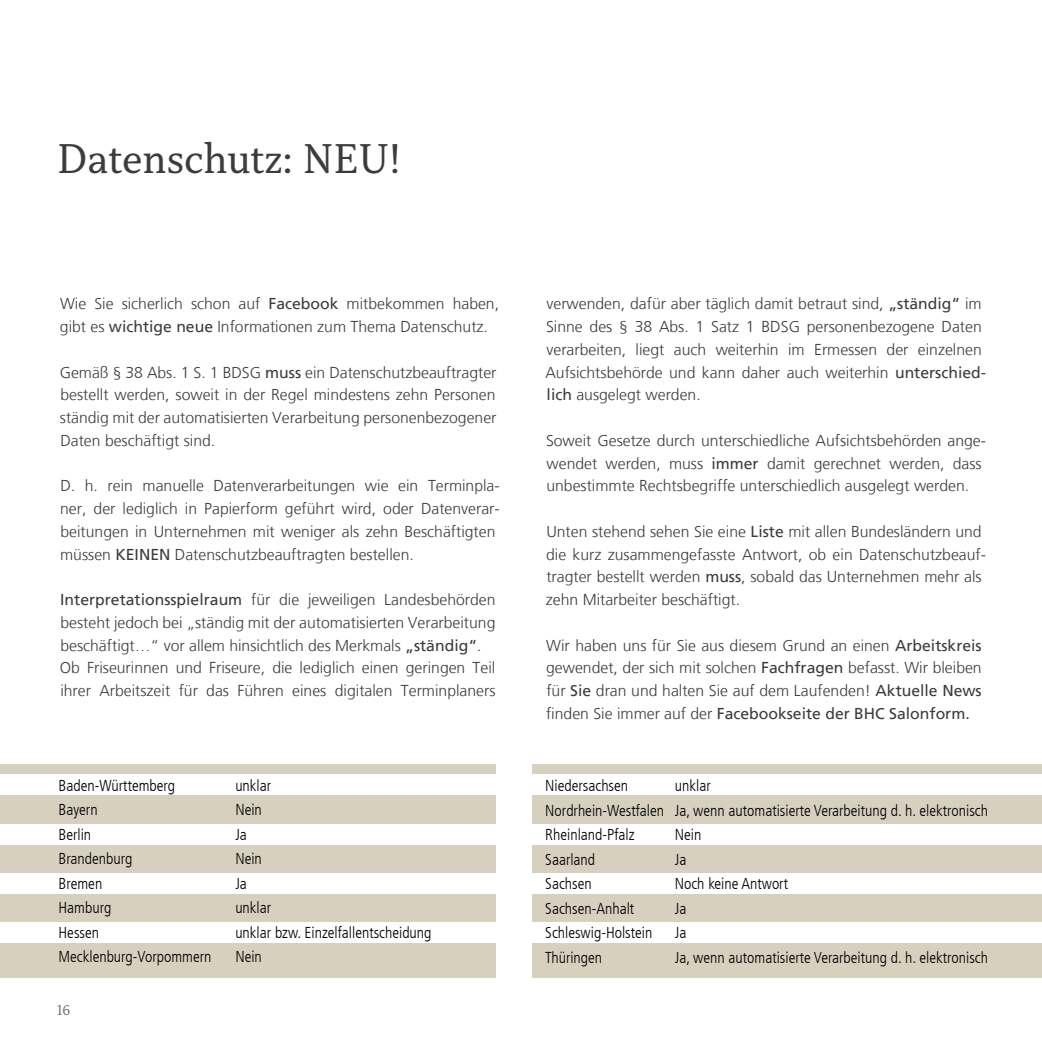
<style>
.page{position:relative;width:1042px;height:1042px;background:#fff}
.page>*{position:absolute;margin:0;border:0;box-sizing:border-box;transform-origin:0 0}
.t1{font:43.75px "Capitolina";color:#3c3c3b}
.t2{font:300 15.75px/22.8px "Frutiger LT";color:#3c3c3b}
.t3{font:300 condensed 15.75px/24.5px "Frutiger LT";color:#000}
.t4{font:15.75px "Capitolina";color:#767675}
.s1{font-weight:400}
</style>
<div class="page">
<div style="left:0;top:764px;width:1042px;height:213px;background:#d7d0bf"></div>
<div style="left:0;top:774px;width:1042px;height:20px;background:#fff"></div>
<div style="left:0;top:825px;width:1042px;height:20px;background:#fff"></div>
<div style="left:0;top:873px;width:1042px;height:21px;background:#fff"></div>
<div style="left:0;top:922px;width:1042px;height:21px;background:#fff"></div>
<div style="left:496px;top:718px;width:36px;height:259px;background:#fff"></div>
<h1 class="t1" style="left:57px;top:133px;width:345px">Datenschutz: NEU!</h1>
<p class="t2" style="left:60px;top:293px;width:441px">Wie Sie sicherlich schon auf <span class="s1">Facebook</span> mitbekommen haben, gibt es <span class="s1">wichtige neue</span> Informationen zum Thema Datenschutz.</p>
<p class="t2" style="left:60px;top:361px;width:438px;text-align:justify">Gemäß § 38 Abs. 1 S. 1 BDSG <span class="s1">muss</span> ein Datenschutzbeauftragter bestellt werden, soweit in der Regel mindestens zehn Personen ständig mit der automatisierten Verarbeitung personenbezogener Daten beschäftigt sind.</p>
<p class="t2" style="left:60px;top:475px;width:441px">D. h. rein manuelle Datenverarbeitungen wie ein Terminpla&shy;ner, der lediglich in Papierform geführt wird, oder Datenverar&shy;beitungen in Unternehmen mit weniger als zehn Beschäftigten müssen <span class="s1">KEINEN</span> Datenschutzbeauftragten bestellen.</p>
<p class="t2" style="left:60px;top:588px;width:437px"><span class="s1">Interpretationsspielraum</span> für die jeweiligen Landesbehörden besteht jedoch bei „ständig mit der automatisierten Verarbeitung beschäftigt…“ vor allem hinsichtlich des Merkmals <span class="s1">„ständig“</span>.<br>Ob Friseurinnen und Friseure, die lediglich einen geringen Teil ihrer Arbeitszeit für das Führen eines digitalen Terminplaners</p>
<p class="t3" style="left:59px;top:773px;width:118px">Baden-Württemberg</p>
<p class="t3" style="left:235px;top:773px;width:37px">unklar</p>
<p class="t3" style="left:59px;top:798px;width:41px">Bayern</p>
<p class="t3" style="left:235px;top:798px;width:28px">Nein</p>
<p class="t3" style="left:59px;top:822px;width:34px">Berlin</p>
<p class="t3" style="left:235px;top:822px;width:13px">Ja</p>
<p class="t3" style="left:59px;top:847px;width:75px">Brandenburg</p>
<p class="t3" style="left:235px;top:847px;width:28px">Nein</p>
<p class="t3" style="left:59px;top:871px;width:45px">Bremen</p>
<p class="t3" style="left:235px;top:871px;width:13px">Ja</p>
<p class="t3" style="left:59px;top:896px;width:54px">Hamburg</p>
<p class="t3" style="left:235px;top:896px;width:37px">unklar</p>
<p class="t3" style="left:59px;top:920px;width:42px">Hessen</p>
<p class="t3" style="left:235px;top:920px;width:198px">unklar bzw. Einzelfallentscheidung</p>
<p class="t3" style="left:59px;top:945px;width:154px">Mecklenburg-Vorpommern</p>
<p class="t3" style="left:235px;top:945px;width:28px">Nein</p>
<p class="t4" style="left:57px;top:1000px;width:15px">16</p>
<p class="t2" style="left:545px;top:293px;width:442px">verwenden, dafür aber täglich damit betraut sind, <span class="s1">„ständig“</span> im Sinne des § 38 Abs. 1 Satz 1 BDSG personenbezogene Daten verarbeiten, liegt auch weiterhin im Ermessen der einzelnen Aufsichtsbehörde und kann daher auch weiterhin <span class="s1">unterschied&shy;lich</span> ausgelegt werden.</p>
<p class="t2" style="left:546px;top:429px;width:441px">Soweit Gesetze durch unterschiedliche Aufsichtsbehörden ange&shy;wendet werden, muss <span class="s1">immer</span> damit gerechnet werden, dass unbestimmte Rechtsbegriffe unterschiedlich ausgelegt werden.</p>
<p class="t2" style="left:546px;top:520px;width:442px">Unten stehend sehen Sie eine <span class="s1">Liste</span> mit allen Bundesländern und die kurz zusammengefasste Antwort, ob ein Datenschutzbeauf&shy;tragter bestellt werden <span class="s1">muss</span>, sobald das Unternehmen mehr als zehn Mitarbeiter beschäftigt.</p>
<p class="t2" style="left:546px;top:634px;width:437px;text-align:justify">Wir haben uns für Sie aus diesem Grund an einen <span class="s1">Arbeitskreis </span>gewendet, der sich mit solchen <span class="s1">Fachfragen</span> befasst. Wir bleiben für <span class="s1">Sie</span> dran und halten Sie auf dem Laufenden! <span class="s1">Aktuelle News </span>finden Sie immer auf der <span class="s1">Facebookseite der BHC Salonform.</span></p>
<p class="t3" style="left:545px;top:774px;width:84px">Niedersachsen</p>
<p class="t3" style="left:545px;top:774px;width:444px;text-indent:129px">unklar<br>Nordrhein-Westfalen Ja, wenn automatisierte Verarbeitung d. h. elektronisch<br>Rheinland-Pfalz</p>
<p class="t3" style="left:675px;top:823px;width:28px">Nein</p>
<p class="t3" style="left:545px;top:847px;width:51px">Saarland</p>
<p class="t3" style="left:675px;top:847px;width:13px">Ja</p>
<p class="t3" style="left:545px;top:872px;width:48px">Sachsen</p>
<p class="t3" style="left:675px;top:872px;width:115px">Noch keine Antwort</p>
<p class="t3" style="left:545px;top:896px;width:90px">Sachsen-Anhalt</p>
<p class="t3" style="left:675px;top:896px;width:13px">Ja</p>
<p class="t3" style="left:545px;top:921px;width:109px">Schleswig-Holstein</p>
<p class="t3" style="left:675px;top:921px;width:13px">Ja</p>
<p class="t3" style="left:545px;top:945px;width:58px">Thüringen</p>
<p class="t3" style="left:675px;top:945px;width:315px">Ja, wenn automatisierte Verarbeitung d. h. elektronisch</p>
</div>
